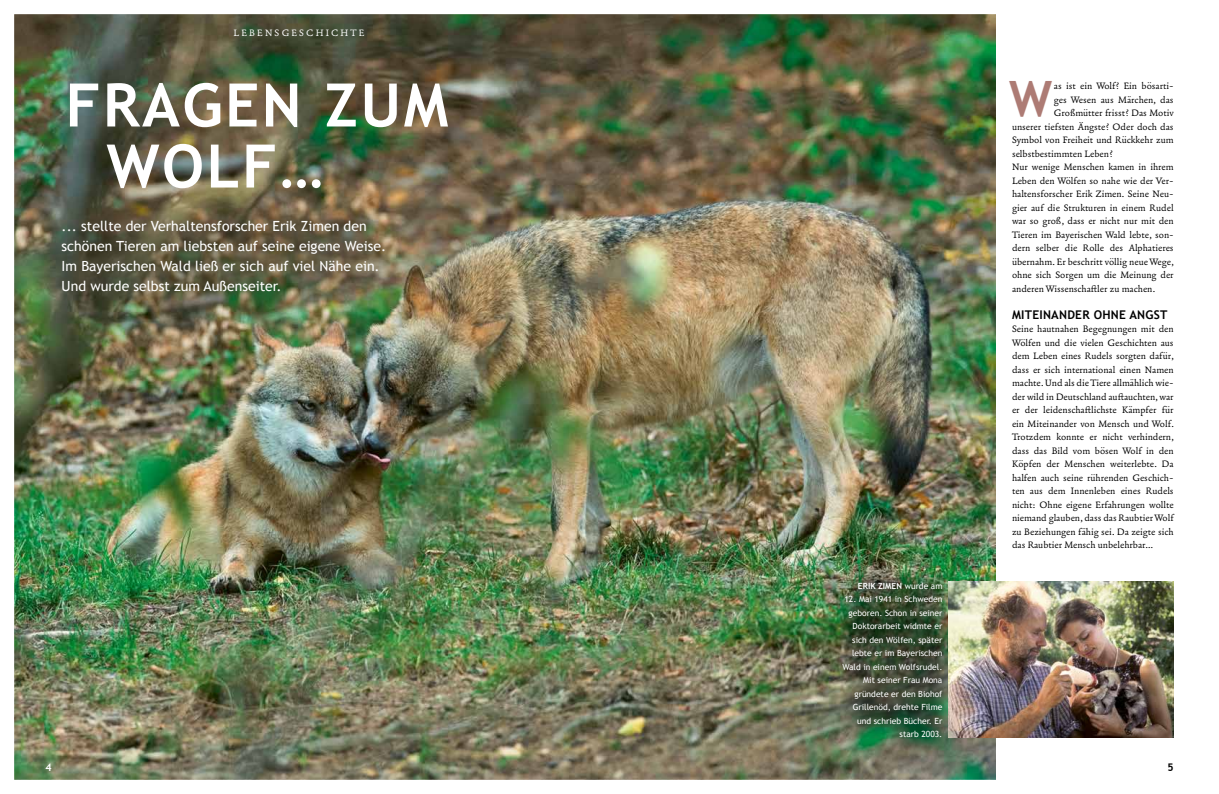
<style>
.page{position:relative;width:1219px;height:794px;background:#fff}
.page>*{position:absolute;margin:0;border:0;box-sizing:border-box;transform-origin:0 0}
.t1{font:700 60px/61px "Trebuchet MS";letter-spacing:.04em;color:#fff}
.t2{font:700 48.7px "Trebuchet MS";color:#ad7b74}
.t3{font:14px/20px "Trebuchet MS";color:#fff}
.t4{font:700 12px "Trebuchet MS";letter-spacing:.02em;color:#000}
.t5{font:11px/13.5px "Fabiol";color:#000;text-align:justify}
.t6{font:11px "Fabiol";letter-spacing:.2em;color:#fff}
.t7{font:700 10.5px "Trebuchet MS";color:#000}
.t8{font:700 10.5px "Trebuchet MS";color:#fff}
.t9{font:8.5px/13.5px "Trebuchet MS";color:#fff;text-align:right}
.t10{font:700 8.5px "Trebuchet MS";color:#fff}
.s1{font-weight:400}
</style>
<div class="page">
<img style="left:14px;top:14px;width:1160px;height:766px">
<p class="t6" style="left:234px;top:27px;width:9px">lebensges</p>
<p class="t6" style="left:306px;top:27px;width:53px">chichte</p>
<h1 class="t1" style="left:106px;top:75px;width:343px;text-indent:-41px">FRAGEN ZUM<br>WOLF…</h1>
<h2 class="t2" style="left:1009px;top:68px;width:45px">W</h2>
<p class="t5" style="left:1054px;top:79px;width:121px">as ist ein Wolf? Ein bösarti-</p>
<p class="t5" style="left:1054px;top:93px;width:121px">ges Wesen aus Märchen, das</p>
<p class="t5" style="left:1054px;top:106px;width:121px">Großmütter frisst? Das Motiv</p>
<p class="t5" style="left:1012px;top:120px;width:163px">unserer tiefsten Ängste? Oder doch das</p>
<p class="t5" style="left:1012px;top:133px;width:163px">Symbol von Freiheit und Rückkehr zum</p>
<p class="t5" style="left:1012px;top:147px;width:102px">selbstbestimmten Leben?</p>
<p class="t5" style="left:1012px;top:160px;width:163px">Nur wenige Menschen kamen in ihrem</p>
<p class="t5" style="left:1012px;top:174px;width:163px">Leben den Wölfen so nahe wie der Ver-</p>
<p class="t5" style="left:1012px;top:187px;width:163px">haltensforscher Erik Zimen. Seine Neu-</p>
<p class="t5" style="left:1012px;top:201px;width:163px">gier auf die Strukturen in einem Rudel</p>
<p class="t5" style="left:1012px;top:214px;width:163px">war so groß, dass er nicht nur mit den</p>
<p class="t5" style="left:1012px;top:228px;width:163px">Tieren im Bayerischen Wald lebte, son-</p>
<p class="t5" style="left:1012px;top:241px;width:163px">dern selber die Rolle des Alphatieres</p>
<p class="t5" style="left:1012px;top:255px;width:163px">übernahm. Er beschritt völlig neue Wege,</p>
<p class="t5" style="left:1012px;top:268px;width:163px">ohne sich Sorgen um die Meinung der</p>
<p class="t5" style="left:1012px;top:282px;width:145px">anderen Wissenschaftler zu machen.</p>
<p class="t4" style="left:1012px;top:307px;width:157px">MITEINANDER OHNE ANGST</p>
<p class="t5" style="left:1012px;top:322px;width:164px">Seine hautnahen Begegnungen mit den Wölfen und die vielen Geschichten aus dem Leben eines Rudels sorgten dafür, dass er sich international einen Namen machte. Und als die Tiere allmählich wie&shy;der wild in Deutschland auftauchten, war er der leidenschaftlichste Kämpfer für ein Miteinander von Mensch und Wolf.<br>Trotzdem konnte er nicht verhindern, dass das Bild vom bösen Wolf in den Köpfen der Menschen weiterlebte. Da halfen auch seine rührenden Geschich&shy;ten aus dem Innenleben eines Rudels nicht: Ohne eigene Erfahrungen wollte niemand glauben, dass das Raubtier Wolf zu Beziehungen fähig sei. Da zeigte sich das Raubtier Mensch unbelehrbar…</p>
<p class="t3" style="left:62px;top:216px;width:326px">... stellte der Verhaltensforscher Erik Zimen den schönen Tieren am liebsten auf seine eigene Weise.<br>Im Bayerischen Wald ließ er sich auf viel Nähe ein.<br>Und wurde selbst zum Außenseiter.</p>
<p class="t8" style="left:45px;top:761px;width:8px">4</p>
<p class="t10" style="left:858px;top:580px;width:86px">ERIK ZIMEN <span class="s1">wurde am</span></p>
<p class="t9" style="left:842px;top:592px;width:102px">12. Mai 1941 in Schweden geboren. Schon in seiner<br>Doktorarbeit widmte er sich den Wölfen, später lebte er im Bayerischen<br>Wald in einem Wolfsrudel.<br>Mit seiner Frau Mona gründete er den Biohof<br>Grillenöd, drehte Filme und schrieb Bücher. Er starb 2003.</p>
<p class="t7" style="left:1167px;top:761px;width:8px">5</p>
</div>
